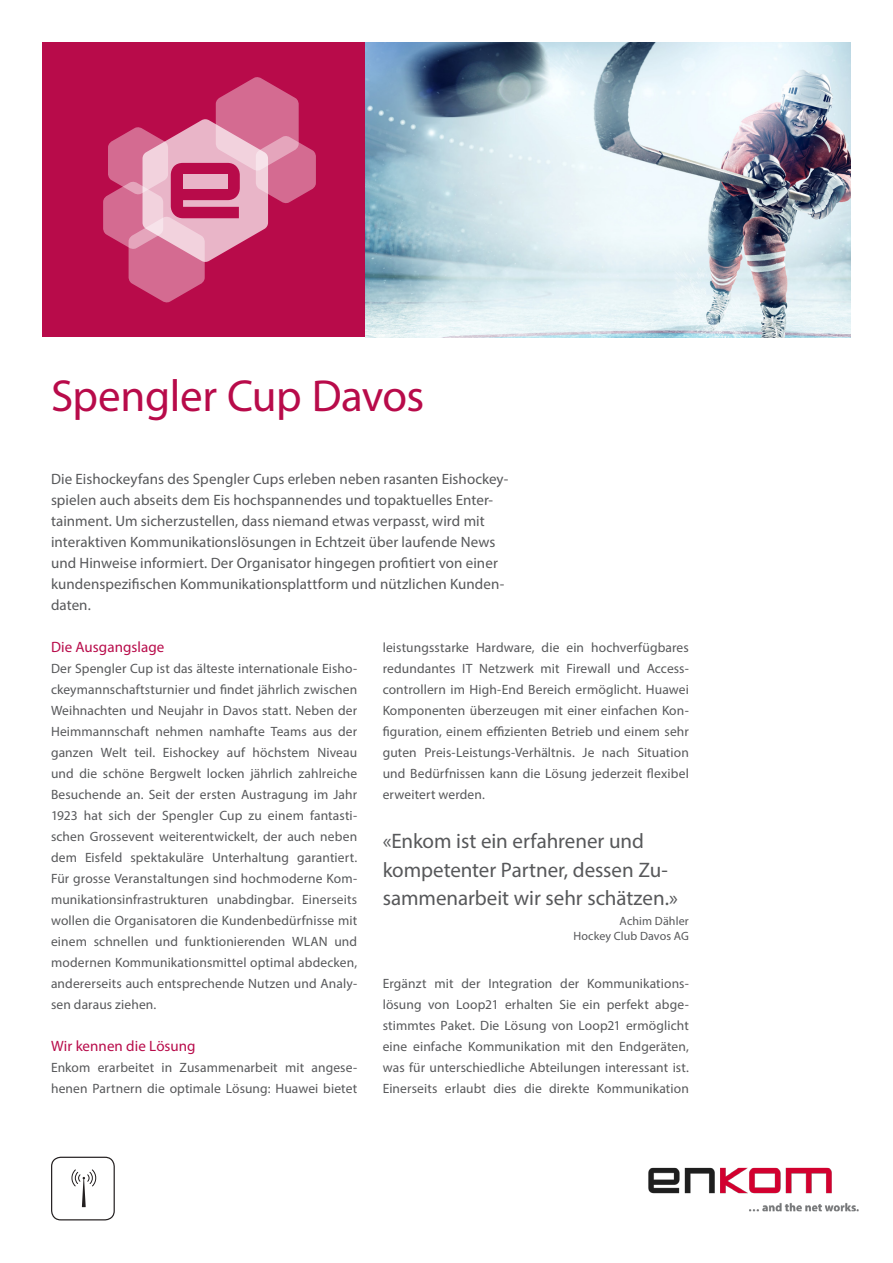
<style>
.page{position:relative;width:893px;height:1263px;background:#fff}
.page>*{position:absolute;margin:0;border:0;box-sizing:border-box;transform-origin:0 0}
.HT{font:45px "Myriad Pro";letter-spacing:-.01em;color:#b80b4a}
.Zitat{font:21px/28.5px "Myriad Pro";letter-spacing:-.005em;color:#57585a}
.ZT{font:15px/21px "Myriad Pro";letter-spacing:.005em;color:#57585a}
.ZT-2{font:15px "Myriad Pro";letter-spacing:.005em;color:#b80b4a}
.LT{font:13.5px/21px "Myriad Pro";letter-spacing:.01em;color:#57585a;text-align:justify}
.Autor{font:12px "Myriad Pro";letter-spacing:.01em;color:#57585a}
</style>
<div class="page">
<img style="left:648px;top:1167px;width:211px;height:45px">
<svg style="left:71px;top:1169px;width:25px;height:38px"></svg>
<div style="left:51px;top:1157px;width:64px;height:63px;border:1px solid #231f20;border-radius:9px"></div>
<div style="left:43px;top:43px;width:323px;height:294px;background:#b80b4a"></div>
<svg style="left:103px;top:77px;width:213px;height:226px"></svg>
<img style="left:366px;top:43px;width:484px;height:294px">
<p class="HT" style="left:51px;top:368px;width:375px">Spengler Cup Davos</p>
<p class="ZT" style="left:51px;top:468px;width:459px">Die Eishockeyfans des Spengler Cups erleben neben rasanten Eishockey&shy;spielen auch abseits dem Eis hochspannendes und topaktuelles Enter&shy;tainment. Um sicherzustellen, dass niemand etwas verpasst, wird mit interaktiven Kommunikationslösungen in Echtzeit über laufende News und Hinweise informiert. Der Organisator hingegen profitiert von einer kundenspezifischen Kommunikationsplattform und nützlichen Kunden&shy;daten.</p>
<p class="ZT-2" style="left:51px;top:637px;width:115px">Die Ausgangslage</p>
<p class="LT" style="left:51px;top:657px;width:308px">Der Spengler Cup ist das älteste internationale Eisho&shy;ckeymannschaftsturnier und findet jährlich zwischen Weihnachten und Neujahr in Davos statt. Neben der Heimmannschaft nehmen namhafte Teams aus der ganzen Welt teil. Eishockey auf höchstem Niveau und die schöne Bergwelt locken jährlich zahlreiche Besuchende an. Seit der ersten Austragung im Jahr 1923 hat sich der Spengler Cup zu einem fantasti&shy;schen Grossevent weiterentwickelt, der auch neben dem Eisfeld spektakuläre Unterhaltung garantiert.<br>Für grosse Veranstaltungen sind hochmoderne Kom&shy;munikationsinfrastrukturen unabdingbar. Einerseits wollen die Organisatoren die Kundenbedürfnisse mit einem schnellen und funktionierenden WLAN und modernen Kommunikationsmittel optimal abdecken, andererseits auch entsprechende Nutzen und Analy&shy;sen daraus ziehen.</p>
<p class="ZT-2" style="left:51px;top:1036px;width:146px">Wir kennen die Lösung</p>
<p class="LT" style="left:51px;top:1056px;width:308px">Enkom erarbeitet in Zusammenarbeit mit angese&shy;henen Partnern die optimale Lösung: Huawei bietet</p>
<p class="LT" style="left:383px;top:636px;width:308px">leistungsstarke Hardware, die ein hochverfügbares redundantes IT Netzwerk mit Firewall und Access&shy;controllern im High-End Bereich ermöglicht. Huawei Komponenten überzeugen mit einer einfachen Kon&shy;figuration, einem effizienten Betrieb und einem sehr guten Preis-Leistungs-Verhältnis. Je nach Situation und Bedürfnissen kann die Lösung jederzeit flexibel erweitert werden.</p>
<p class="Zitat" style="left:383px;top:826px;width:297px">«Enkom ist ein erfahrener und kompetenter Partner, dessen Zu&shy;sammenarbeit wir sehr schätzen.»</p>
<p class="Autor" style="left:620px;top:913px;width:71px">Achim Dähler</p>
<p class="Autor" style="left:573px;top:928px;width:117px">Hockey Club Davos AG</p>
<p class="LT" style="left:383px;top:972px;width:308px">Ergänzt mit der Integration der Kommunikations&shy;lösung von Loop21 erhalten Sie ein perfekt abge&shy;stimmtes Paket. Die Lösung von Loop21 ermöglicht eine einfache Kommunikation mit den Endgeräten, was für unterschiedliche Abteilungen interessant ist.<br>Einerseits erlaubt dies die direkte Kommunikation</p>
</div>
